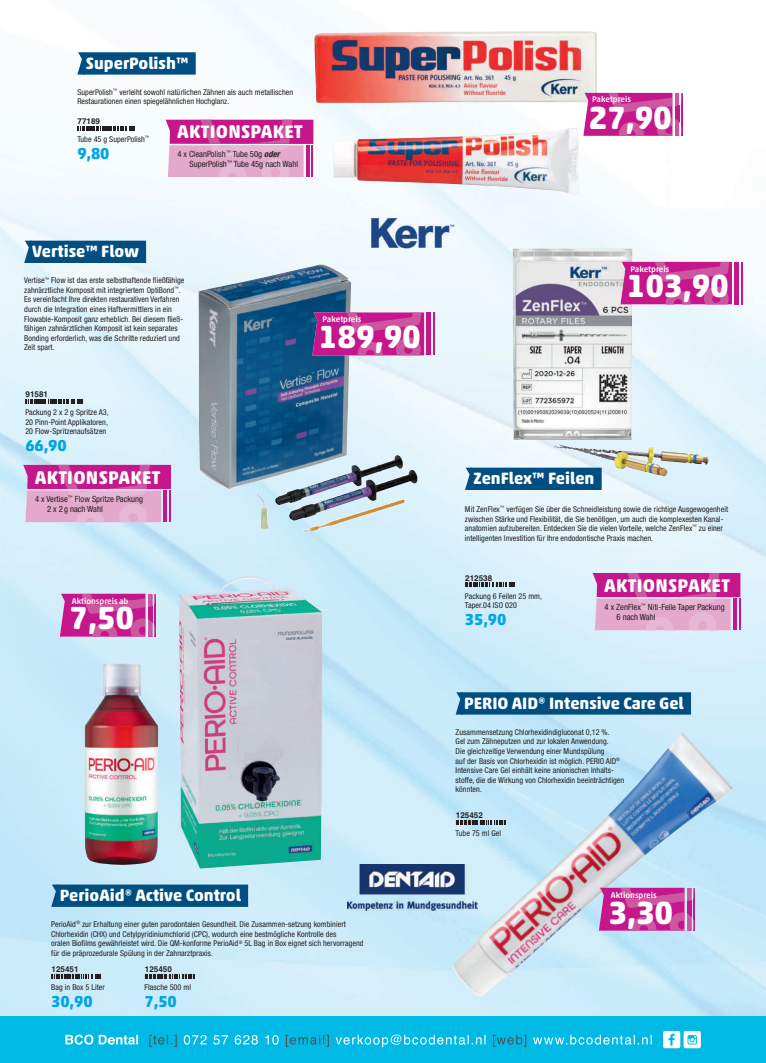
<style>
.page{position:relative;width:766px;height:1063px;background:#fff}
.page>*{position:absolute;margin:0;border:0;box-sizing:border-box;transform-origin:0 0}
.t1{font:700 32.5px "Akko Rounded Pro";letter-spacing:-.01em;color:#fff}
.t2{font:700 18.7px "Akko Rounded Pro";letter-spacing:.015em;color:#fff}
.t3{font:700 16.7px "Akko Rounded Pro";color:#fff}
.t4{font:700 16.2px "Akko Rounded Pro";letter-spacing:-.01em;color:#00a6e4}
.t5{font:condensed 8.6px/9.6px "Helvetica Neue LT Pro";color:#231f20}
.t6{font:500 8.4px "Akko Rounded Pro";letter-spacing:-.01em;color:#fff}
.t7{font:condensed 8.1px/9.6px "Helvetica Neue LT Pro";letter-spacing:.005em;color:#231f20}
.t8{font:700 8.1px "Helvetica";color:#231f20}
.s1{font-weight:700;font-style:italic}
.s2{font-family:"Helvetica";font-weight:700;font-stretch:normal}
</style>
<div class="page">
<img style="left:0;top:0;width:598px;height:277px">
<img style="left:598px;top:92px;width:85px;height:6px">
<img style="left:671px;top:98px;width:94px;height:918px">
<img style="left:598px;top:206px;width:73px;height:810px">
<img style="left:0;top:277px;width:202px;height:323px">
<div style="left:408px;top:277px;width:104px;height:36px;background:#edf8fd"></div>
<img style="left:419px;top:313px;width:180px;height:703px">
<img style="left:347px;top:356px;width:72px;height:660px">
<img style="left:311px;top:521px;width:36px;height:495px">
<div style="left:0;top:600px;width:95px;height:416px;background:#c7eafa"></div>
<div style="left:131px;top:600px;width:72px;height:416px;background:#cbebfa"></div>
<img style="left:95px;top:638px;width:36px;height:378px">
<img style="left:370px;top:217px;width:84px;height:32px">
<div style="left:83px;top:52px;width:113px;height:23px;background:#004e82"></div>
<svg style="left:77px;top:52px;width:8px;height:23px"></svg>
<img style="left:314px;top:31px;width:282px;height:163px">
<div style="left:30px;top:241px;width:116px;height:22px;background:#004e82"></div>
<svg style="left:24px;top:241px;width:6px;height:22px"></svg>
<div style="left:470px;top:468px;width:131px;height:22px;background:#004e82"></div>
<svg style="left:465px;top:468px;width:5px;height:22px"></svg>
<img style="left:512px;top:249px;width:155px;height:228px">
<svg style="left:78px;top:126px;width:57px;height:5px"></svg>
<svg style="left:583px;top:93px;width:99px;height:44px;background:#cc3c9b"></svg>
<svg style="left:166px;top:120px;width:147px;height:58px;background:#d875b6"></svg>
<svg style="left:26px;top:399px;width:57px;height:5px"></svg>
<svg style="left:23px;top:465px;width:148px;height:58px;background:#d675b6"></svg>
<svg style="left:465px;top:583px;width:49px;height:4px"></svg>
<svg style="left:592px;top:573px;width:148px;height:58px;background:#d777b7"></svg>
<hr style="left:734px;top:262px;width:4px;height:43px;background:#c5168c">
<hr style="left:740px;top:262px;width:2px;height:43px;background:#c5168c">
<svg style="left:620px;top:262px;width:111px;height:44px;background:#c93497"></svg>
<img style="left:198px;top:265px;width:210px;height:256px">
<hr style="left:426px;top:312px;width:4px;height:43px;background:#c5168c">
<hr style="left:432px;top:312px;width:2px;height:43px;background:#c5168c">
<svg style="left:312px;top:312px;width:112px;height:44px;background:#c22c93"></svg>
<img style="left:348px;top:864px;width:104px;height:46px">
<div style="left:57px;top:885px;width:191px;height:22px;background:#004e82"></div>
<svg style="left:51px;top:885px;width:6px;height:22px"></svg>
<img style="left:85px;top:663px;width:73px;height:202px">
<img style="left:179px;top:576px;width:143px;height:293px">
<div style="left:461px;top:692px;width:229px;height:23px;background:#004e82"></div>
<svg style="left:455px;top:692px;width:8px;height:23px"></svg>
<img style="left:452px;top:732px;width:281px;height:265px">
<svg style="left:52px;top:974px;width:49px;height:4px"></svg>
<svg style="left:145px;top:974px;width:49px;height:4px"></svg>
<svg style="left:60px;top:594px;width:96px;height:44px;background:#c83b9b"></svg>
<svg style="left:456px;top:820px;width:49px;height:5px"></svg>
<hr style="left:693px;top:888px;width:2px;height:43px;background:#c5168c">
<svg style="left:598px;top:888px;width:96px;height:44px;background:#c73c9c"></svg>
<div style="left:0;top:1016px;width:765px;height:47px;background:#00b9e5"></div>
<svg style="left:533px;top:1035px;width:118px;height:10px"></svg>
<svg style="left:493px;top:1035px;width:33px;height:12px"></svg>
<svg style="left:335px;top:1035px;width:150px;height:12px"></svg>
<svg style="left:286px;top:1035px;width:43px;height:12px"></svg>
<svg style="left:184px;top:1035px;width:95px;height:10px"></svg>
<svg style="left:149px;top:1035px;width:28px;height:12px"></svg>
<svg style="left:65px;top:1035px;width:73px;height:10px"></svg>
<svg style="left:663px;top:1031px;width:37px;height:17px"></svg>
<p class="t3" style="left:86px;top:53px;width:104px">SuperPolish™</p>
<p class="t7" style="left:77px;top:87px;width:217px">SuperPolish<sup>™</sup> verleiht sowohl natürlichen Zähnen als auch metallischen<br>Restaurationen einen spiegelähnlichen Hochglanz.</p>
<p class="t8" style="left:78px;top:116px;width:24px">77189</p>
<p class="t7" style="left:77px;top:134px;width:74px">Tube 45 g SuperPolish<sup>™</sup></p>
<p class="t4" style="left:77px;top:144px;width:34px">9,80</p>
<p class="t2" style="left:177px;top:121px;width:127px">AKTIONSPAKET</p>
<p class="t5" style="left:189px;top:149px;width:110px;text-indent:-12px">4 x CleanPolish <sup>™</sup> Tube 50g <span class="s1">oder<br></span>SuperPolish <sup>™</sup> Tube 45g nach Wahl</p>
<p class="t3" style="left:32px;top:241px;width:108px">Vertise™ Flow</p>
<p class="t7" style="left:24px;top:275px;width:162px">Vertise<sup>™</sup> Flow ist das erste selbsthaftende fließfähige zahnärztliche Komposit mit integriertem OptiBond<sup>™</sup>.<br>Es vereinfacht Ihre direkten restaurativen Verfahren durch die Integration eines Haftvermittlers in ein Flowable-Komposit ganz erheblich. Bei diesem fließ&shy;fähigen zahnärztlichen Komposit ist kein separates Bonding erforderlich, was die Schritte reduziert und Zeit spart.</p>
<p class="t8" style="left:26px;top:389px;width:24px">91581</p>
<p class="t7" style="left:25px;top:407px;width:85px;text-align:justify">Packung 2 x 2 g Spritze A3, 20 Pinn-Point Applikatoren, 20 Flow-Spritzenaufsätzen</p>
<p class="t4" style="left:25px;top:436px;width:43px">66,90</p>
<p class="t2" style="left:35px;top:466px;width:127px">AKTIONSPAKET</p>
<p class="t5" style="left:47px;top:494px;width:98px;text-indent:-12px">4 x Vertise<sup>™</sup> Flow Spritze Packung<br>2 x 2 g nach Wahl</p>
<p class="t6" style="left:322px;top:314px;width:40px">Paketpreis</p>
<p class="t1" style="left:319px;top:317px;width:103px">189,90</p>
<p class="t6" style="left:72px;top:596px;width:58px">Aktionspreis ab</p>
<p class="t1" style="left:69px;top:598px;width:66px">7,50</p>
<p class="t3" style="left:60px;top:885px;width:182px">PerioAid® Active Control</p>
<p class="t7" style="left:51px;top:919px;width:314px">PerioAid <sup>®</sup> zur Erhaltung einer guten parodontalen Gesundheit. Die Zusammen-setzung kombiniert Chlorhexidin (CHX) und Cetylpyridiniumchlorid (CPC), wodurch eine bestmögliche Kontrolle des<br>oralen Biofilms gewährleistet wird. Die QM-konforme PerioAid <sup>®</sup> 5L Bag in Box eignet sich hervorragend für die präprozedurale Spülung in der Zahnarztpraxis.</p>
<p class="t7" style="left:51px;top:960px;width:55px;line-height:17.7px"><span class="s2">125451<br></span>Bag in Box 5 Liter</p>
<p class="t4" style="left:51px;top:991px;width:43px">30,90</p>
<p class="t8" style="left:145px;top:964px;width:28px">125450</p>
<p class="t7" style="left:144px;top:982px;width:48px">Flasche 500 ml</p>
<p class="t4" style="left:144px;top:992px;width:34px">7,50</p>
<p class="t6" style="left:592px;top:94px;width:40px">Paketpreis</p>
<p class="t1" style="left:588px;top:98px;width:85px">27,90</p>
<p class="t6" style="left:630px;top:264px;width:40px">Paketpreis</p>
<p class="t1" style="left:626px;top:266px;width:103px">103,90</p>
<p class="t3" style="left:473px;top:468px;width:122px">ZenFlex™ Feilen</p>
<p class="t7" style="left:465px;top:504px;width:264px">Mit ZenFlex<sup>™</sup> verfügen Sie über die Schneidleistung sowie die richtige Ausgewogenheit zwischen Stärke und Flexibilität, die Sie benötigen, um auch die komplexesten Kanal&shy;anatomien aufzubereiten. Entdecken Sie die vielen Vorteile, welche ZenFlex<sup>™</sup> zu einer intelligenten Investition für Ihre endodontische Praxis machen.</p>
<p class="t8" style="left:465px;top:573px;width:28px">212538</p>
<p class="t7" style="left:465px;top:591px;width:79px">Packung 6 Feilen 25 mm,<br>Taper.04 ISO 020</p>
<p class="t4" style="left:465px;top:610px;width:43px">35,90</p>
<p class="t2" style="left:604px;top:574px;width:127px">AKTIONSPAKET</p>
<p class="t5" style="left:616px;top:602px;width:110px;text-indent:-12px">4 x ZenFlex<sup>™</sup> Niti-Feile Taper Packung<br>6 nach Wahl</p>
<p class="t3" style="left:464px;top:693px;width:221px">PERIO AID® Intensive Care Gel</p>
<p class="t7" style="left:455px;top:727px;width:170px">Zusammensetzung Chlorhexidindigluconat 0,12 %.<br>Gel zum Zähneputzen und zur lokalen Anwendung.<br>Die gleichzeitige Verwendung einer Mundspülung<br>auf der Basis von Chlorhexidin ist möglich. PERIO AID<sup>® </sup>Intensive Care Gel einhält keine anionischen Inhalts&shy;stoffe, die die Wirkung von Chlorhexidin beeinträchtigen könnten.</p>
<p class="t8" style="left:456px;top:811px;width:28px">125452</p>
<p class="t7" style="left:455px;top:829px;width:47px">Tube 75 ml Gel</p>
<p class="t6" style="left:610px;top:890px;width:47px">Aktionspreis</p>
<p class="t1" style="left:608px;top:892px;width:66px">3,30</p>
</div>
